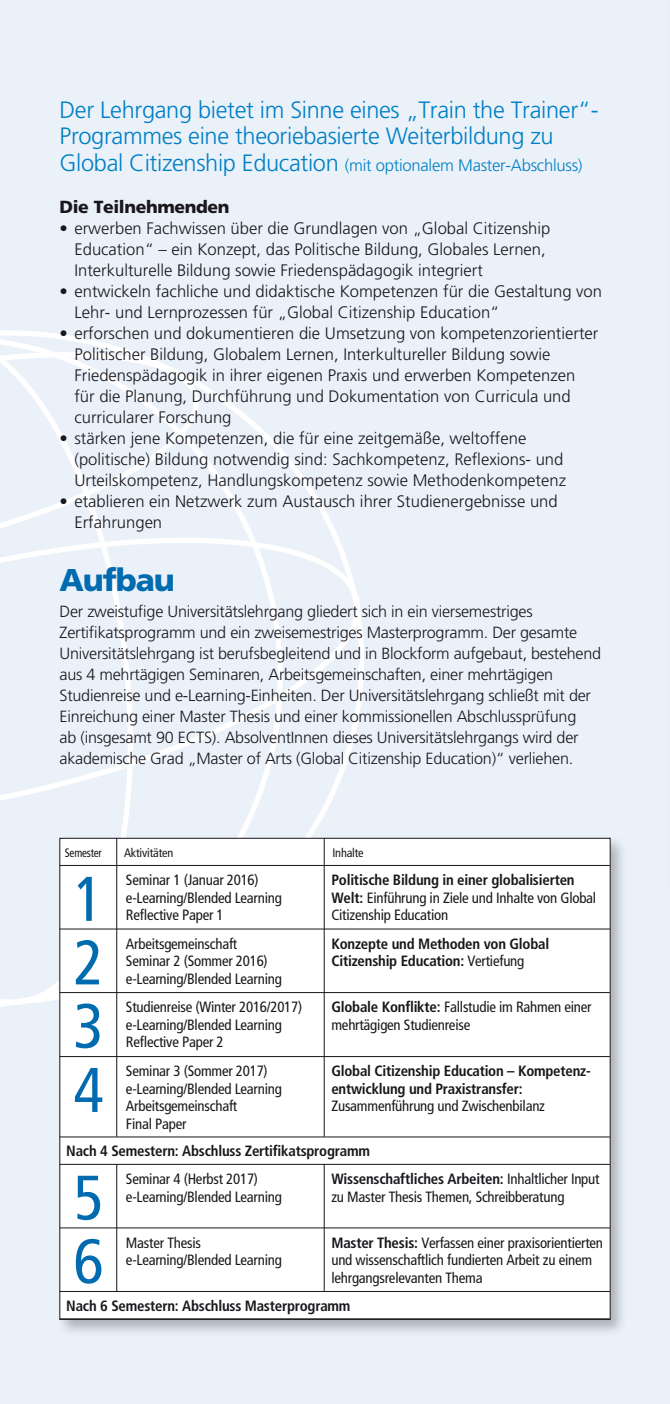
<style>
.page{position:relative;width:670px;height:1404px;background:#eaf1f9}
.page>*{position:absolute;margin:0;border:0;box-sizing:border-box;transform-origin:0 0}
.t1{font:condensed 63px "Frutiger LT Std";color:#006bae}
.t2{font:900 31.5px "Frutiger LT Std";letter-spacing:-.035em;color:#006bae}
.t3{font:300 23.62px/26.2px "Frutiger LT Std";letter-spacing:-.015em;color:#007fc5}
.t4{font:900 17.5px "Frutiger LT Std";letter-spacing:-.02em;color:#1a171c}
.t5{font:300 16.62px/21px "Frutiger LT Std";color:#1a171c}
.t6{font:300 16.62px "Frutiger LT Std";letter-spacing:-.015em;color:#007fc5}
.t7{font:300 16.1px/21px "Frutiger LT Std";letter-spacing:-.015em;color:#1a171c}
.t8{font:condensed 14.88px/17.5px "Frutiger LT Std";letter-spacing:-.015em;color:#1a171c}
.t9{font:700 condensed 14.88px/17.5px "Frutiger LT Std";letter-spacing:-.015em;color:#1a171c}
.t10{font:condensed 12.25px "Frutiger LT Std";letter-spacing:-.015em;color:#1a171c}
.t11{font:condensed 12.25px "Frutiger LT Std";letter-spacing:-.015em;color:#1a171c;scale:.9 1}
.s1{font-size:23.62px}
.s2{font-weight:700}
.s3{font-weight:400}
</style>
<div class="page">
<svg style="left:0;top:983px;width:56px;height:24px"></svg>
<svg style="left:0;top:479px;width:364px;height:355px"></svg>
<svg style="left:0;top:330px;width:221px;height:286px"></svg>
<div style="left:56px;top:834px;width:572px;height:503px;background:#1a171c;opacity:.3"></div>
<div style="left:60px;top:838px;width:550px;height:482px;background:#fff;border:1px solid #1a171c"></div>
<hr style="left:116px;top:1164px;width:1px;height:128px;background:#1a171c">
<hr style="left:324px;top:1164px;width:1px;height:128px;background:#1a171c">
<hr style="left:116px;top:838px;width:1px;height:299px;background:#1a171c">
<hr style="left:60px;top:865px;width:550px;height:1px;background:#1a171c">
<hr style="left:60px;top:929px;width:550px;height:1px;background:#1a171c">
<hr style="left:60px;top:992px;width:550px;height:1px;background:#1a171c">
<hr style="left:60px;top:1056px;width:550px;height:1px;background:#1a171c">
<hr style="left:60px;top:1137px;width:550px;height:1px;background:#1a171c">
<hr style="left:60px;top:1227px;width:550px;height:1px;background:#1a171c">
<hr style="left:60px;top:1291px;width:550px;height:1px;background:#1a171c">
<hr style="left:60px;top:1318px;width:550px;height:1px;background:#1a171c">
<hr style="left:60px;top:1164px;width:550px;height:1px;background:#1a171c">
<hr style="left:324px;top:838px;width:1px;height:299px;background:#1a171c">
<hr style="left:669px;top:0;width:1px;height:886px;background:#d4e9f7">
<h3 class="t3" style="left:60px;top:97px;width:540px">Der Lehrgang bietet im Sinne eines „Train the Trainer“-<br>Programmes eine theoriebasierte Weiterbildung zu</h3>
<p class="t6" style="left:60px;top:156px;width:524px"><span class="s1">Global Citizenship Education</span> (mit optionalem Master-Abschluss)</p>
<p class="t4" style="left:60px;top:196px;width:171px">Die Teilnehmenden</p>
<p class="t5" style="left:74px;top:218px;width:477px;text-indent:-15px">• erwerben Fachwissen über die Grundlagen von „Global Citizenship<br>Education“ – ein Konzept, das Politische Bildung, Globales Lernen,<br>Interkulturelle Bildung sowie Friedenspädagogik integriert</p>
<p class="t5" style="left:74px;top:281px;width:529px;text-indent:-15px">• entwickeln fachliche und didaktische Kompetenzen für die Gestaltung von<br>Lehr- und Lernprozessen für „Global Citizenship Education“</p>
<p class="t5" style="left:74px;top:323px;width:525px;text-indent:-15px">• erforschen und dokumentieren die Umsetzung von kompetenzorientierter Politischer Bildung, Globalem Lernen, Interkultureller Bildung sowie Friedenspädagogik in ihrer eigenen Praxis und erwerben Kompetenzen für die Planung, Durchführung und Dokumentation von Curricula und curricularer Forschung</p>
<p class="t5" style="left:74px;top:428px;width:493px;text-indent:-15px">• stärken jene Kompetenzen, die für eine zeitgemäße, weltoffene (politische) Bildung notwendig sind: Sachkompetenz, Reflexions- und<br>Urteilskompetenz, Handlungskompetenz sowie Methodenkompetenz</p>
<p class="t5" style="left:74px;top:491px;width:485px;text-indent:-15px">• etablieren ein Netzwerk zum Austausch ihrer Studienergebnisse und<br>Erfahrungen</p>
<h2 class="t2" style="left:60px;top:561px;width:117px">Aufbau</h2>
<p class="t7" style="left:60px;top:601px;width:543px">Der zweistufige Universitätslehrgang gliedert sich in ein viersemestriges Zertifikatsprogramm und ein zweisemestriges Masterprogramm. Der gesamte Universitätslehrgang ist berufsbegleitend und in Blockform aufgebaut, bestehend aus 4 mehrtägigen Seminaren, Arbeitsgemeinschaften, einer mehrtägigen Studienreise und e-Learning-Einheiten. Der Universitätslehrgang schließt mit der Einreichung einer Master Thesis und einer kommissionellen Abschlussprüfung<br>ab (insgesamt 90 ECTS). AbsolventInnen dieses Universitätslehrgangs wird der akademische Grad „Master of Arts (Global Citizenship Education)“ verliehen.</p>
<p class="t11" style="left:65px;top:846px;width:43px">Semester</p>
<p class="t10" style="left:124px;top:846px;width:51px">Aktivitäten</p>
<p class="t10" style="left:332px;top:846px;width:33px">Inhalte</p>
<h1 class="t1" style="left:73px;top:862px;width:32px">1</h1>
<p class="t8" style="left:331px;top:871px;width:266px"><span class="s2">Politische Bildung in einer globalisierten<br>Welt:</span> Einführung in Ziele und Inhalte von Global<br>Citizenship Education</p>
<p class="t8" style="left:126px;top:871px;width:157px">Seminar 1 (Januar 2016) e-Learning/Blended Learning<br>Reflective Paper 1</p>
<p class="t8" style="left:126px;top:935px;width:157px">Arbeitsgemeinschaft<br>Seminar 2 (Sommer 2016) e-Learning/Blended Learning</p>
<h1 class="t1" style="left:73px;top:926px;width:32px">2</h1>
<p class="t9" style="left:331px;top:935px;width:219px">Konzepte und Methoden von Global<br>Citizenship Education: <span class="s3">Vertiefung</span></p>
<h1 class="t1" style="left:73px;top:989px;width:32px">3</h1>
<p class="t8" style="left:331px;top:998px;width:262px"><span class="s2">Globale Konflikte:</span> Fallstudie im Rahmen einer mehrtägigen Studienreise</p>
<p class="t8" style="left:126px;top:998px;width:178px">Studienreise (Winter 2016/2017) e-Learning/Blended Learning<br>Reflective Paper 2</p>
<p class="t8" style="left:126px;top:1062px;width:157px">Seminar 3 (Sommer 2017) e-Learning/Blended Learning<br>Arbeitsgemeinschaft<br>Final Paper</p>
<h1 class="t1" style="left:73px;top:1053px;width:32px">4</h1>
<p class="t9" style="left:331px;top:1062px;width:261px">Global Citizenship Education – Kompetenz&shy;entwicklung und Praxistransfer:</p>
<p class="t8" style="left:331px;top:1097px;width:215px">Zusammenführung und Zwischenbilanz</p>
<p class="t9" style="left:66px;top:1142px;width:305px">Nach 4 Semestern: Abschluss Zertifikatsprogramm</p>
<h1 class="t1" style="left:73px;top:1161px;width:32px">5</h1>
<p class="t8" style="left:331px;top:1170px;width:270px"><span class="s2">Wissenschaftliches Arbeiten:</span> Inhaltlicher Input zu Master Thesis Themen, Schreibberatung</p>
<p class="t8" style="left:126px;top:1170px;width:157px">Seminar 4 (Herbst 2017) e-Learning/Blended Learning</p>
<h1 class="t1" style="left:73px;top:1225px;width:32px">6</h1>
<p class="t8" style="left:331px;top:1234px;width:273px"><span class="s2">Master Thesis:</span> Verfassen einer praxisorientierten und wissenschaftlich fundierten Arbeit zu einem lehrgangsrelevanten Thema</p>
<p class="t8" style="left:126px;top:1234px;width:157px">Master Thesis e-Learning/Blended Learning</p>
<p class="t9" style="left:66px;top:1297px;width:286px">Nach 6 Semestern: Abschluss Masterprogramm</p>
</div>
